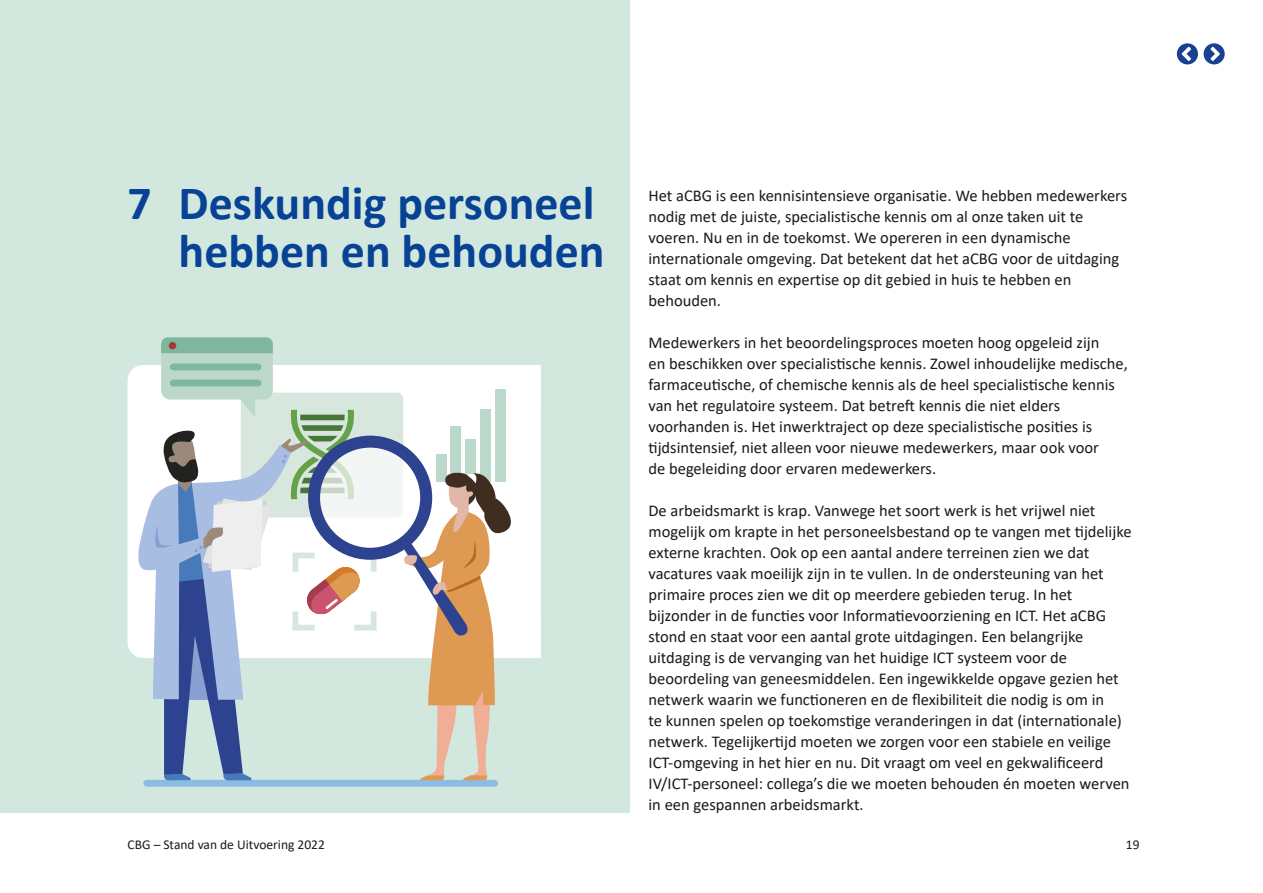
<style>
.page{position:relative;width:1263px;height:893px;background:#fff}
.page>*{position:absolute;margin:0;border:0;box-sizing:border-box;transform-origin:0 0}
.t1{font:700 48px/48px "Calibri";color:#074295;text-align:right}
.P_first{font:16.5px/21px "Calibri";color:#1b1819}
.P_H{font:16.5px/21px "Calibri";color:#1b1819}
.t2{font:13.5px "Calibri";color:#1b1819}
</style>
<div class="page">
<svg style="left:1177px;top:43px;width:48px;height:21px"></svg>
<div style="left:0;top:0;width:629px;height:812px;background:#d2e8df"></div>
<div style="left:128px;top:365px;width:413px;height:293px;background:#fff"></div>
<div style="left:436px;top:454px;width:11px;height:28px;background:#bcd8cb"></div>
<div style="left:450px;top:426px;width:11px;height:56px;background:#bcd8cb"></div>
<div style="left:465px;top:439px;width:11px;height:43px;background:#bcd8cb"></div>
<div style="left:480px;top:409px;width:11px;height:73px;background:#bcd8cb"></div>
<div style="left:495px;top:389px;width:11px;height:93px;background:#bcd8cb"></div>
<div style="left:241px;top:393px;width:162px;height:124px;background:#d7e7de;border-radius:6px"></div>
<div style="left:147px;top:780px;width:348px;height:7px;background:#8dbce3"></div>
<svg style="left:401px;top:472px;width:120px;height:308px"></svg>
<svg style="left:314px;top:441px;width:114px;height:114px;background:#d6dce8"></svg>
<div style="left:308px;top:436px;width:124px;height:124px;border:12px solid #2d438f;border-radius:50%"></div>
<div style="left:161px;top:339px;width:112px;height:60px;background:#bcd8cb;border-radius:9px"></div>
<div style="left:173px;top:363px;width:85px;height:7px;background:#7eb79d"></div>
<div style="left:173px;top:380px;width:85px;height:6px;background:#7eb79d"></div>
<svg style="left:161px;top:337px;width:112px;height:16px;background:#80b89e"></svg>
<div style="left:169px;top:342px;width:7px;height:7px;background:#a33936;border-radius:50%"></div>
<svg style="left:134px;top:397px;width:245px;height:383px"></svg>
<h1 class="t1" style="left:128px;top:178px;width:479px">7 Deskundig personeel hebben en behouden</h1>
<p class="P_H" style="left:648px;top:185px;width:480px">Het aCBG is een kennisintensieve organisatie. We hebben medewerkers nodig met de juiste, specialistische kennis om al onze taken uit te voeren. Nu en in de toekomst. We opereren in een dynamische internationale omgeving. Dat betekent dat het aCBG voor de uitdaging staat om kennis en expertise op dit gebied in huis te hebben en behouden.</p>
<p class="P_first" style="left:648px;top:332px;width:481px">Medewerkers in het beoordelingsproces moeten hoog opgeleid zijn<br>en beschikken over specialistische kennis. Zowel inhoudelijke medische, farmaceutische, of chemische kennis als de heel specialistische kennis van het regulatoire systeem. Dat betreft kennis die niet elders voorhanden is. Het inwerktraject op deze specialistische posities is tijdsintensief, niet alleen voor nieuwe medewerkers, maar ook voor<br>de begeleiding door ervaren medewerkers.</p>
<p class="P_first" style="left:648px;top:500px;width:484px">De arbeidsmarkt is krap. Vanwege het soort werk is het vrijwel niet mogelijk om krapte in het personeelsbestand op te vangen met tijdelijke externe krachten. Ook op een aantal andere terreinen zien we dat vacatures vaak moeilijk zijn in te vullen. In de ondersteuning van het primaire proces zien we dit op meerdere gebieden terug. In het bijzonder in de functies voor Informatievoorziening en ICT. Het aCBG stond en staat voor een aantal grote uitdagingen. Een belangrijke uitdaging is de vervanging van het huidige ICT systeem voor de beoordeling van geneesmiddelen. Een ingewikkelde opgave gezien het netwerk waarin we functioneren en de flexibiliteit die nodig is om in<br>te kunnen spelen op toekomstige veranderingen in dat (internationale) netwerk. Tegelijkertijd moeten we zorgen voor een stabiele en veilige ICT-omgeving in het hier en nu. Dit vraagt om veel en gekwalificeerd IV/ICT-personeel: collega’s die we moeten behouden én moeten werven in een gespannen arbeidsmarkt.</p>
<p class="t2" style="left:128px;top:835px;width:199px">CBG – Stand van de Uitvoering 2022</p>
<p class="t2" style="left:1126px;top:835px;width:15px">19</p>
</div>
